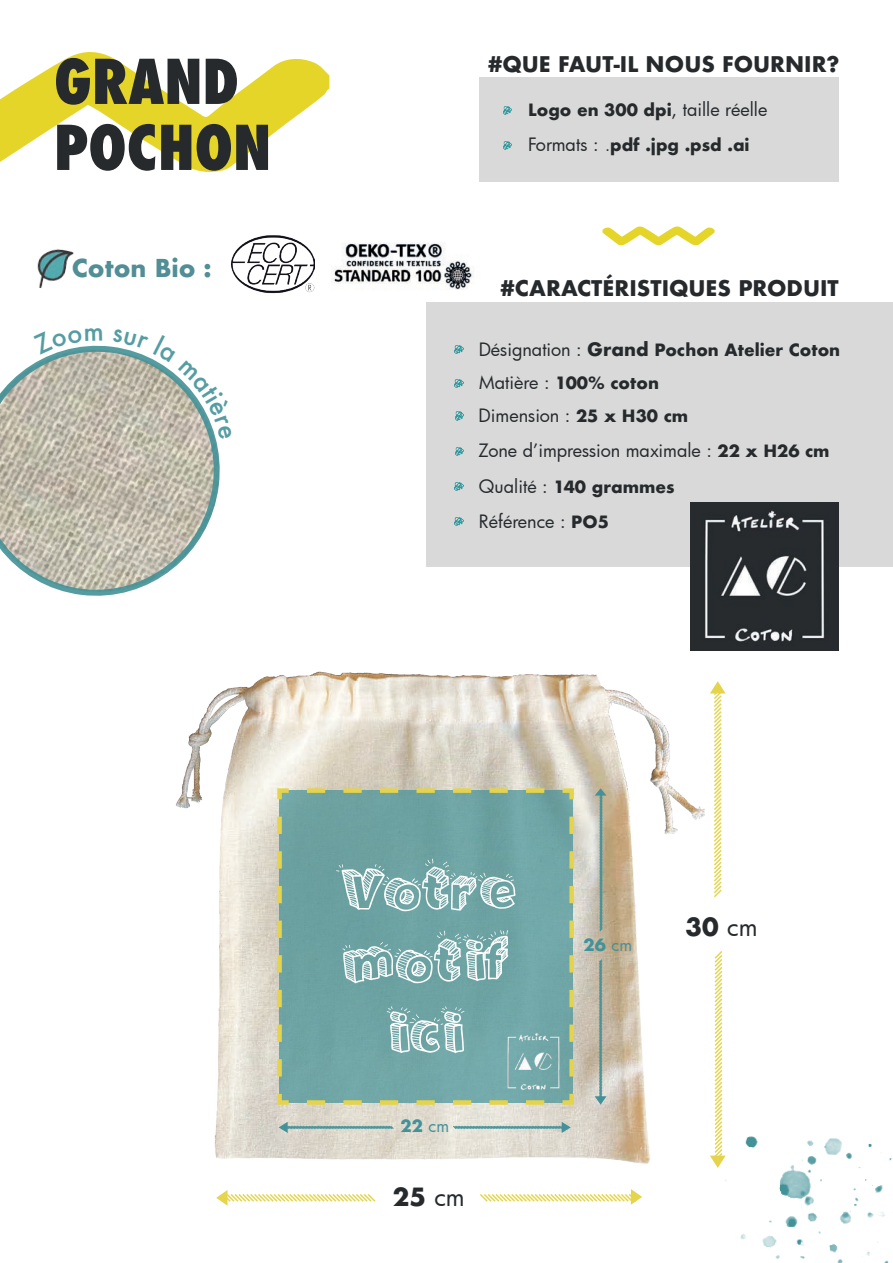
<style>
.page{position:relative;width:893px;height:1263px;background:#fff}
.page>*{position:absolute;margin:0;border:0;box-sizing:border-box;transform-origin:0 0}
.t1{font:60px/72px "Sketch 3 D";letter-spacing:-.015em;color:#fff;text-align:center}
.t2{font:800 condensed 60px/66px "Futura";color:#262a2d}
.t3{font:700 24.45px "Futura";color:#262a2d}
.t4{font:700 24px "Futura";color:#528e95}
.t5{font:700 21px "Futura";color:#262a2d}
.t6{font:18px/35.4px "Futura";color:#262a2d}
.t7{font:700 16.5px/32.7px "Futura";color:#262a2d}
.t8{font:700 16.5px "Futura";color:#439299}
.s1{font-weight:700;font-size:16.5px}
.s2{font-weight:400;font-size:18px}
.s3{font-weight:400}
.s4{font-size:18px}
</style>
<div class="page">
<img style="left:176px;top:671px;width:529px;height:489px">
<svg style="left:0;top:52px;width:330px;height:120px"></svg>
<img style="left:37px;top:248px;width:37px;height:40px">
<svg style="left:710px;top:681px;width:16px;height:217px"></svg>
<svg style="left:216px;top:1190px;width:160px;height:16px"></svg>
<div style="left:426px;top:302px;width:467px;height:265px;background:#d8d9d8"></div>
<svg style="left:455px;top:345px;width:8px;height:9px"></svg>
<svg style="left:455px;top:379px;width:8px;height:9px"></svg>
<svg style="left:455px;top:412px;width:9px;height:8px"></svg>
<svg style="left:455px;top:447px;width:9px;height:9px"></svg>
<svg style="left:455px;top:482px;width:8px;height:9px"></svg>
<svg style="left:455px;top:517px;width:8px;height:9px"></svg>
<svg style="left:275px;top:786px;width:301px;height:321px"></svg>
<svg style="left:279px;top:1122px;width:115px;height:11px"></svg>
<svg style="left:595px;top:788px;width:12px;height:144px"></svg>
<img style="left:332px;top:242px;width:142px;height:48px">
<svg style="left:0;top:346px;width:220px;height:250px"></svg>
<img style="left:232px;top:235px;width:83px;height:59px">
<div style="left:479px;top:77px;width:359px;height:105px;background:#d8d9d8"></div>
<svg style="left:503px;top:106px;width:9px;height:9px"></svg>
<svg style="left:503px;top:141px;width:9px;height:9px"></svg>
<img style="left:690px;top:502px;width:149px;height:149px">
<svg style="left:452px;top:1122px;width:119px;height:11px"></svg>
<svg style="left:595px;top:959px;width:12px;height:146px"></svg>
<svg style="left:480px;top:1194px;width:137px;height:8px"></svg>
<svg style="left:714px;top:951px;width:9px;height:157px"></svg>
<img style="left:617px;top:1108px;width:275px;height:155px">
<svg style="left:602px;top:226px;width:113px;height:20px"></svg>
<svg style="left:32px;top:345px;width:70px;height:9px"></svg>
<svg style="left:113px;top:346px;width:107px;height:94px"></svg>
<h1 class="t2" style="left:54px;top:49px;width:219px">GRAND<br>POCHON</h1>
<h3 class="t4" style="left:72px;top:250px;width:141px">Coton Bio :</h3>
<p class="t5" style="left:488px;top:49px;width:353px">#QUE FAUT-IL NOUS FOURNIR?</p>
<p class="t6" style="left:528px;top:91px;width:241px"><span class="s1">Logo en 300 dpi</span>, taille réelle</p>
<p class="t7" style="left:528px;top:128px;width:223px"><span class="s2">Formats :</span> <span class="s3">.</span>pdf .jpg .psd .ai</p>
<p class="t5" style="left:501px;top:273px;width:340px">#CARACTÉRISTIQUES PRODUIT</p>
<p class="t7" style="left:479px;top:334px;width:363px"><span class="s2">Désignation :</span> <span class="s4">Grand</span> Pochon Atelier Coton<br><span class="s2">Matière :</span> 100% coton</p>
<p class="t6" style="left:479px;top:397px;width:352px">Dimension : <span class="s1">25 x H30 cm<br></span>Zone d’impression maximale : <span class="s1">22 x H26 cm</span></p>
<p class="t7" style="left:479px;top:470px;width:197px"><span class="s2">Qualité :</span> 140 grammes</p>
<p class="t6" style="left:479px;top:503px;width:131px">Référence : <span class="s1">PO5</span></p>
<h1 class="t1" style="left:336px;top:855px;width:181px">Votre motif ici</h1>
<p class="t8" style="left:400px;top:1114px;width:50px">22 <span class="s3">cm</span></p>
<h2 class="t3" style="left:393px;top:1179px;width:73px">25 <span class="s3">cm</span></h2>
<p class="t8" style="left:583px;top:933px;width:50px">26 <span class="s3">cm</span></p>
<h2 class="t3" style="left:686px;top:909px;width:73px">30 <span class="s3">cm</span></h2>
</div>
